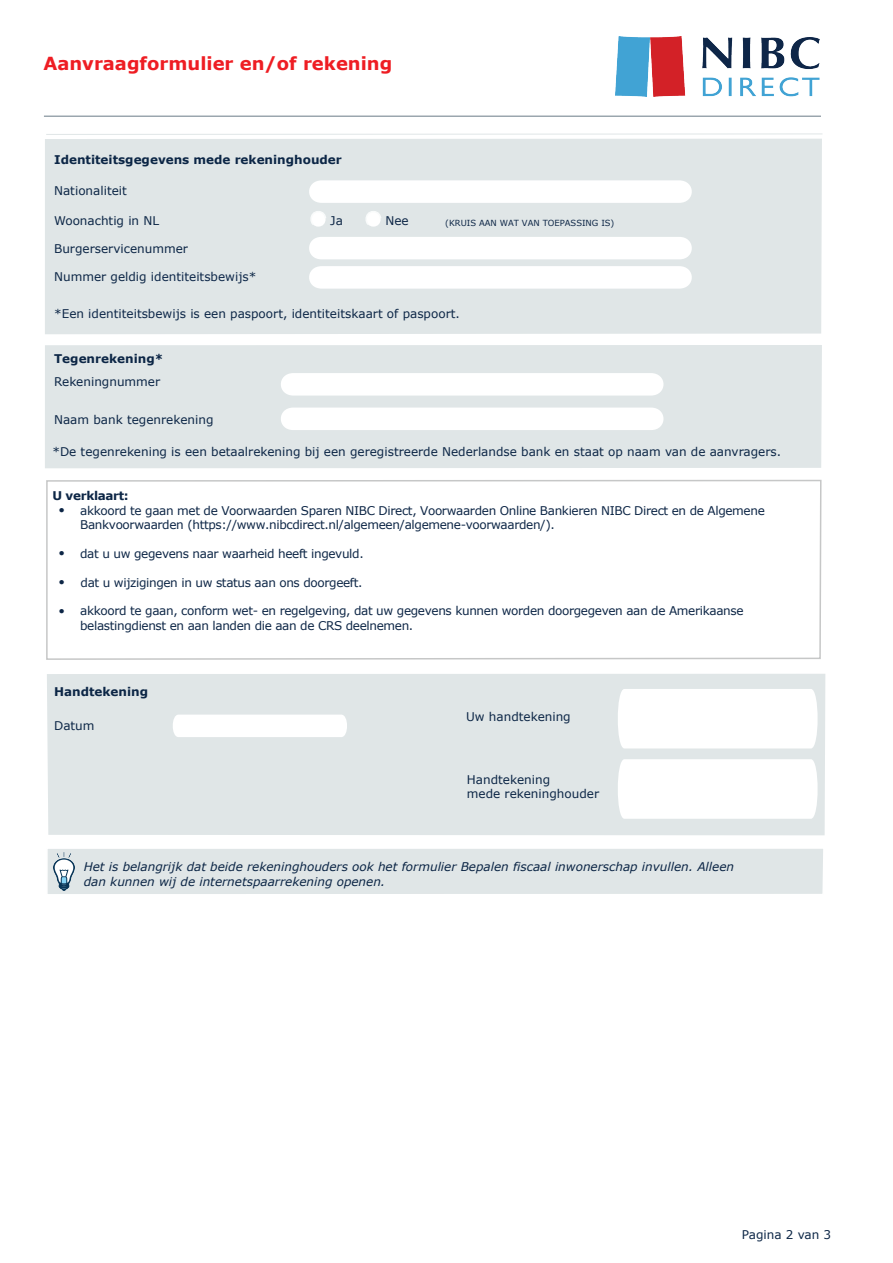
<style>
.page{position:relative;width:893px;height:1263px;background:#fff}
.page>*{position:absolute;margin:0;border:0;box-sizing:border-box;transform-origin:0 0}
.t1{font:700 18px "Verdana";color:#ee1d23}
.t2{font:12px/14.4px "Verdana";letter-spacing:-.03em;color:#0d2646}
.t3{font:12px/14.4px "Verdana";color:#0c2646}
.t4{font:italic 12px/14.4px "Verdana";color:#0b2545}
.t5{font:700 12px "Verdana";color:#0c2646}
.t6{font:12px "Verdana";color:#0d2749}
.t7{font:700 12px "Verdana";letter-spacing:-.03em;color:#0d2646}
.t8{font:8.4px "Verdana";color:#0d2646}
.s1{color:#0c2646}
.s2{color:#0d2749}
</style>
<div class="page">
<img style="left:616px;top:36px;width:204px;height:60px">
<svg style="left:44px;top:115px;width:777px;height:2px;background:#b3bcc2"></svg>
<div style="left:45px;top:345px;width:777px;height:123px;background:#e0e6e7"></div>
<svg style="left:277px;top:408px;width:391px;height:22px"></svg>
<svg style="left:277px;top:373px;width:391px;height:23px"></svg>
<svg style="left:46px;top:479px;width:776px;height:181px"></svg>
<div style="left:47px;top:674px;width:778px;height:161px;background:#e0e6e7"></div>
<svg style="left:171px;top:715px;width:178px;height:22px"></svg>
<svg style="left:615px;top:689px;width:205px;height:59px"></svg>
<svg style="left:615px;top:759px;width:205px;height:60px"></svg>
<svg style="left:46px;top:134px;width:776px;height:1px"></svg>
<div style="left:45px;top:139px;width:777px;height:195px;background:#e0e6e7"></div>
<svg style="left:305px;top:266px;width:391px;height:23px"></svg>
<svg style="left:305px;top:237px;width:391px;height:22px"></svg>
<svg style="left:276px;top:180px;width:420px;height:48px"></svg>
<div style="left:47px;top:849px;width:776px;height:45px;background:#e0e6e7"></div>
<img style="left:54px;top:852px;width:21px;height:38px">
<h1 class="t1" style="left:44px;top:51px;width:350px">Aanvraagformulier en/of rekening</h1>
<p class="t5" style="left:54px;top:151px;width:289px">Identiteitsgegevens mede rekeninghouder</p>
<p class="t3" style="left:54px;top:184px;width:74px">Nationaliteit</p>
<p class="t3" style="left:54px;top:213px;width:106px">Woonachtig in NL</p>
<p class="t3" style="left:54px;top:241px;width:135px">Burgerservicenummer</p>
<p class="t6" style="left:54px;top:269px;width:204px"><span class="s1">Nummer geldig</span> identiteitsbewijs<span class="s1">*</span></p>
<p class="t2" style="left:330px;top:213px;width:14px">Ja</p>
<p class="t2" style="left:385px;top:213px;width:25px">Nee</p>
<p class="t8" style="left:445px;top:217px;width:171px">(KRUIS AAN WAT VAN TOEPASSING IS)</p>
<p class="t3" style="left:54px;top:307px;width:407px">*Een <span class="s2">identiteitsbewijs</span> is een paspoort, identiteitskaart of paspoort.</p>
<p class="t5" style="left:54px;top:350px;width:111px">Tegenrekening*</p>
<p class="t3" style="left:54px;top:375px;width:108px">Rekeningnummer</p>
<p class="t3" style="left:54px;top:412px;width:161px">Naam bank tegenrekening</p>
<p class="t3" style="left:52px;top:444px;width:730px">*De tegenrekening is een betaalrekening bij een geregistreerde Nederlandse bank en staat op naam van de aanvragers.</p>
<p class="t7" style="left:52px;top:487px;width:78px">U verklaart:</p>
<p class="t2" style="left:58px;top:502px;width:8px">•</p>
<p class="t2" style="left:58px;top:546px;width:8px">•</p>
<p class="t2" style="left:58px;top:574px;width:8px">•</p>
<p class="t2" style="left:58px;top:603px;width:8px">•</p>
<p class="t2" style="left:80px;top:503px;width:686px">akkoord te gaan met de Voorwaarden Sparen NIBC Direct, Voorwaarden Online Bankieren NIBC Direct en de Algemene<br>Bankvoorwaarden (https://www.nibcdirect.nl/algemeen/algemene-voorwaarden/).</p>
<p class="t2" style="left:80px;top:546px;width:285px">dat u uw gegevens naar waarheid heeft ingevuld.</p>
<p class="t2" style="left:81px;top:575px;width:283px">dat u wijzigingen in uw status aan ons doorgeeft.</p>
<p class="t2" style="left:80px;top:604px;width:665px">akkoord te gaan, conform wet- en regelgeving, dat uw gegevens kunnen worden doorgegeven aan de Amerikaanse belastingdienst en aan landen die aan de CRS deelnemen.</p>
<p class="t5" style="left:54px;top:683px;width:96px">Handtekening</p>
<p class="t3" style="left:54px;top:718px;width:42px">Datum</p>
<p class="t3" style="left:466px;top:709px;width:106px">Uw handtekening</p>
<p class="t3" style="left:467px;top:772px;width:134px">Handtekening<br>mede rekeninghouder</p>
<p class="t4" style="left:84px;top:860px;width:652px">Het is belangrijk dat beide rekeninghouders ook het formulier Bepalen fiscaal inwonerschap invullen. Alleen dan kunnen wij de internetspaarrekening openen.</p>
<p class="t3" style="left:742px;top:1227px;width:91px">Pagina 2 van 3</p>
</div>
